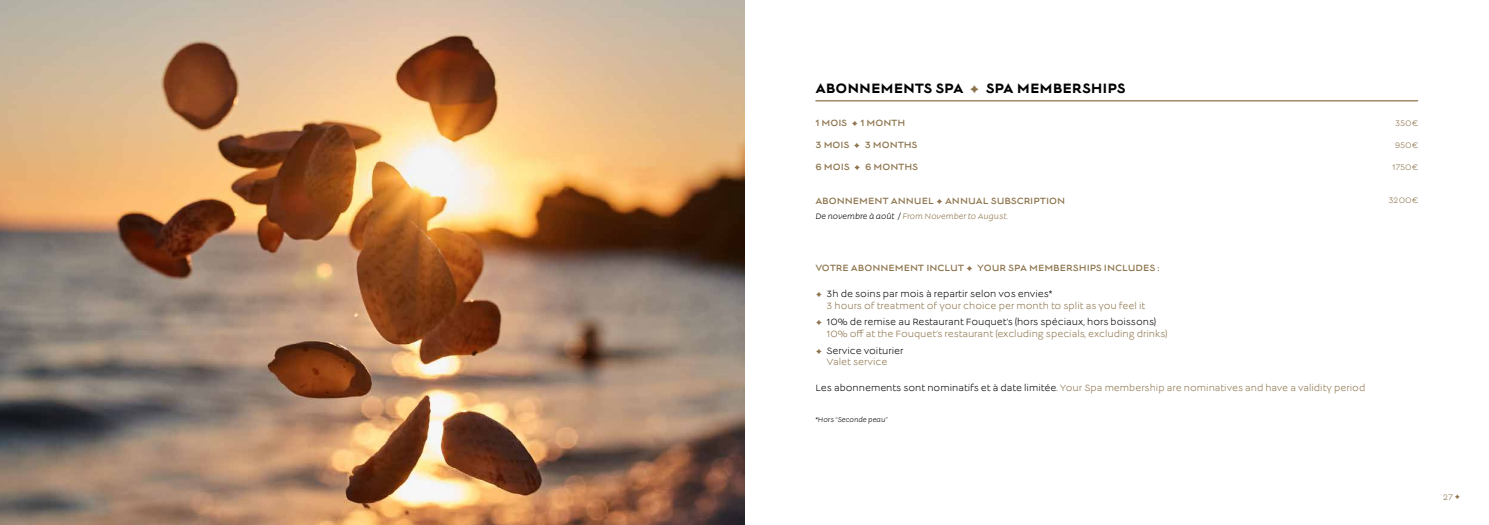
<style>
.page{position:relative;width:1489px;height:525px;background:#fff}
.page>*{position:absolute;margin:0;border:0;box-sizing:border-box;transform-origin:0 0}
.t1{font:700 15px "Lucien";color:#000}
.t2{font:10px/11.2px "Lucien";color:#8c734b}
.t3{font:10px "Lucien";color:#8c734b}
.t4{font:10px/11.2px "Lucien";color:#000;text-align:center}
.t5{font:italic 8.75px "Lucien";color:#8c734b}
.t6{font:8.75px "Lucien";letter-spacing:-.01em;color:#8c734b}
.t7{font:italic 7.5px "Lucien";color:#000}
.s1{color:#8c734b}
.s2{color:#000}
.s3{font-style:inherit}
</style>
<div class="page">
<hr style="left:815px;top:100px;width:602px;height:1px;background:#8c734b">
<img style="left:0;top:0;width:744px;height:524px">
<h1 class="t1" style="left:815px;top:81px;width:311px">ABONNEMENTS SPA <span class="s1">♢</span> SPA MEMBERSHIPS</h1>
<p class="t3" style="left:815px;top:118px;width:91px">1 MOIS ♢ 1 MONTH</p>
<p class="t3" style="left:815px;top:140px;width:104px">3 MOIS ♢ 3 MONTHS</p>
<p class="t3" style="left:815px;top:162px;width:104px">6 MOIS ♢ 6 MONTHS</p>
<p class="t3" style="left:815px;top:196px;width:251px">ABONNEMENT ANNUEL ♢ ANNUAL SUBSCRIPTION</p>
<p class="t5" style="left:815px;top:212px;width:194px"><span class="s2">De novembre à août /</span> From November to August.</p>
<p class="t3" style="left:815px;top:263px;width:345px">VOTRE ABONNEMENT INCLUT ♢ YOUR SPA MEMBERSHIPS INCLUDES :</p>
<p class="t2" style="left:826px;top:289px;width:320px;text-indent:-11px">♢ <span class="s2">3h de soins par mois à repartir selon vos envies*<br></span>3 hours of treatment of your choice per month to split as you feel it</p>
<p class="t2" style="left:826px;top:317px;width:342px;text-indent:-11px">♢ <span class="s2">10% de remise au Restaurant Fouquet’s (hors spéciaux, hors boissons)<br></span>10% off at the Fouquet’s restaurant (excluding specials, excluding drinks)</p>
<p class="t4" style="left:815px;top:345px;width:90px"><span class="s1">♢</span> Service voiturier<br><span class="s1">Valet service</span></p>
<p class="t2" style="left:815px;top:382px;width:551px"><span class="s2">Les abonnements sont nominatifs et à date limitée.</span> Your Spa membership are nominatives and have a validity period</p>
<p class="t7" style="left:815px;top:416px;width:74px">*Hors “Seconde peau”</p>
<p class="t6" style="left:1394px;top:119px;width:24px">350€</p>
<p class="t6" style="left:1394px;top:141px;width:25px">950€</p>
<p class="t6" style="left:1391px;top:163px;width:27px">1750€</p>
<p class="t6" style="left:1388px;top:196px;width:31px">3200€</p>
<p class="t6" style="left:1442px;top:493px;width:19px">27 <span class="s3">♢</span></p>
</div>
